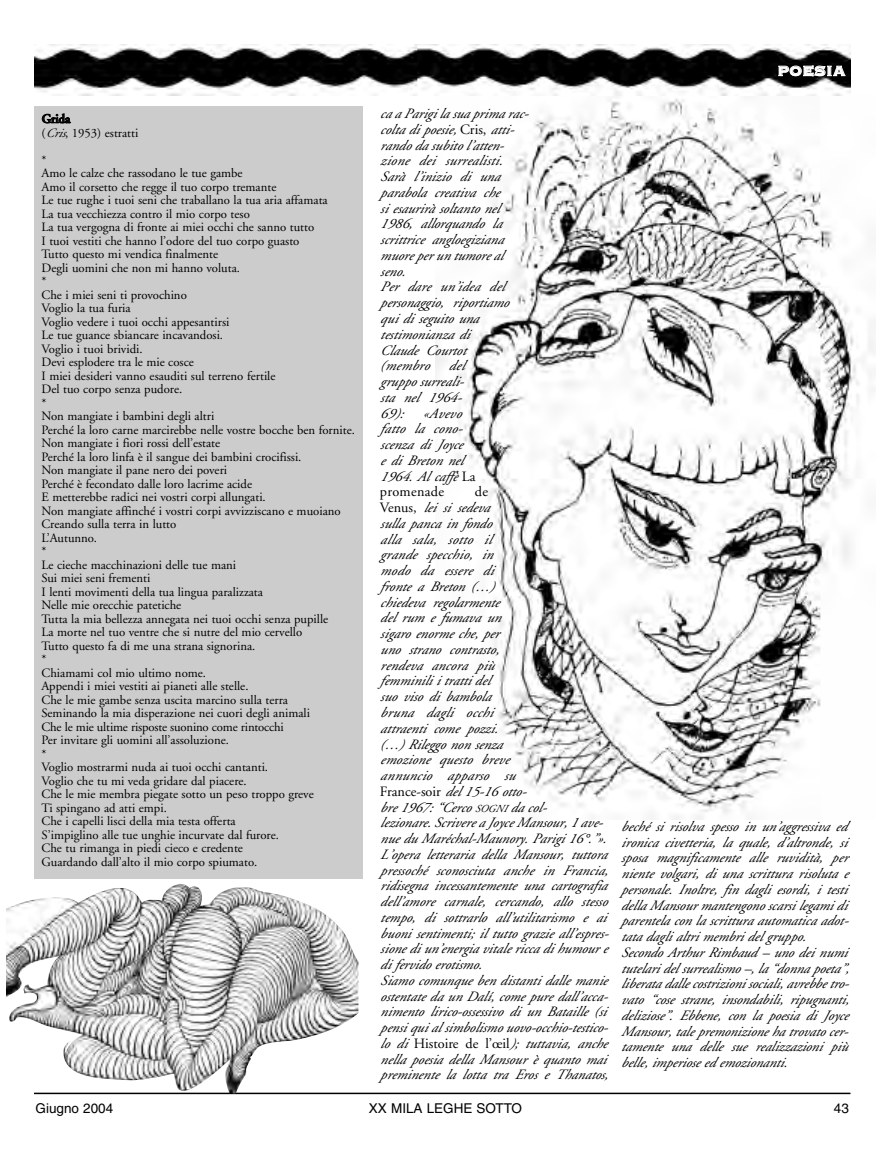
<style>
.page{position:relative;width:893px;height:1170px;background:#fff}
.page>*{position:absolute;margin:0;border:0;box-sizing:border-box;transform-origin:0 0}
.t1{font:18px "Copperplate Thirty Three BC";letter-spacing:-.005em;color:#fff}
.t2{font:italic 14.25px/15.8px "Adobe Garamond";color:#000}
.t3{font:13.5px "Helvetica";color:#000}
.t4{font:12.75px/13.5px "Adobe Garamond";color:#000}
.s1{font-weight:600}
.s2{font-style:italic}
.s3{font-style:normal}
.s4{font-size:10.65px}
</style>
<div class="page">
<img style="left:435px;top:96px;width:439px;height:723px">
<hr style="left:34px;top:1092px;width:816px;height:2px;background:#000">
<img style="left:34px;top:45px;width:816px;height:51px">
<img style="left:6px;top:884px;width:352px;height:209px">
<div style="left:34px;top:106px;width:329px;height:772px;background:#ccc"></div>
<p class="t4" style="left:42px;top:113px;width:98px"><span class="s1">Grida<br></span>(<span class="s2">Cris</span>, 1953) estratti</p>
<p class="t4" style="left:42px;top:154px;width:315px">*<br>Amo le calze che rassodano le tue gambe<br>Amo il corsetto che regge il tuo corpo tremante<br>Le tue rughe i tuoi seni che traballano la tua aria affamata<br>La tua vecchiezza contro il mio corpo teso<br>La tua vergogna di fronte ai miei occhi che sanno tutto<br>I tuoi vestiti che hanno l’odore del tuo corpo guasto<br>Tutto questo mi vendica finalmente<br>Degli uomini che non mi hanno voluta.<br>*<br>Che i miei seni ti provochino<br>Voglio la tua furia<br>Voglio vedere i tuoi occhi appesantirsi<br>Le tue guance sbiancare incavandosi.<br>Voglio i tuoi brividi.<br>Devi esplodere tra le mie cosce<br>I miei desideri vanno esauditi sul terreno fertile<br>Del tuo corpo senza pudore.<br>*<br>Non mangiate i bambini degli altri<br>Perché la loro carne marcirebbe nelle vostre bocche ben fornite.<br>Non mangiate i fiori rossi dell’estate<br>Perché la loro linfa è il sangue dei bambini crocifissi.<br>Non mangiate il pane nero dei poveri<br>Perché è fecondato dalle loro lacrime acide<br>E metterebbe radici nei vostri corpi allungati.<br>Non mangiate affinché i vostri corpi avvizziscano e muoiano Creando sulla terra in lutto<br>L’Autunno.<br>*<br>Le cieche macchinazioni delle tue mani<br>Sui miei seni frementi<br>I lenti movimenti della tua lingua paralizzata<br>Nelle mie orecchie patetiche<br>Tutta la mia bellezza annegata nei tuoi occhi senza pupille<br>La morte nel tuo ventre che si nutre del mio cervello<br>Tutto questo fa di me una strana signorina.<br>*<br>Chiamami col mio ultimo nome.<br>Appendi i miei vestiti ai pianeti alle stelle.<br>Che le mie gambe senza uscita marcino sulla terra<br>Seminando la mia disperazione nei cuori degli animali<br>Che le mie ultime risposte suonino come rintocchi<br>Per invitare gli uomini all’assoluzione.<br>*<br>Voglio mostrarmi nuda ai tuoi occhi cantanti.<br>Voglio che tu mi veda gridare dal piacere.<br>Che le mie membra piegate sotto un peso troppo greve<br>Ti spingano ad atti empi.<br>Che i capelli lisci della mia testa offerta<br>S’impiglino alle tue unghie incurvate dal furore.<br>Che tu rimanga in piedi cieco e credente<br>Guardando dall’alto il mio corpo spiumato.</p>
<p class="t3" style="left:36px;top:1103px;width:79px">Giugno 2004</p>
<p class="t1" style="left:777px;top:59px;width:70px">POESIA</p>
<p class="t2" style="left:380px;top:107px;width:152px">ca a Parigi la sua prima rac&shy;colta di poesie, <span class="s3">Cris,</span> atti&shy;rando da subito l’atten&shy;zione dei surrealisti.<br>Sarà l’inizio di una parabola creativa che<br>si esaurirà soltanto nel<br>1986, allorquando la scrittrice angloegiziana muore per un tumore al seno.<br>Per dare un’idea del personaggio, riportiamo qui di seguito una testimonianza di<br>Claude Courtot<br>(membro del<br>gruppo surreali-<br>sta nel 1964-<br>69): «Avevo<br>fatto la cono-<br>scenza di Joyce<br>e di Breton nel<br>1964. Al caffè <span class="s3">La promenade</span></p>
<p class="t2" style="left:380px;top:485px;width:232px;text-indent:95px"><span class="s3">de<br>Venus,</span> lei si sedeva<br>sulla panca in fondo<br>alla sala, sotto il<br>grande specchio, in<br>modo da essere di<br>fronte a Breton (…)<br>chiedeva regolarmente<br>del rum e fumava un<br>sigaro enorme che, per<br>uno strano contrasto,<br>rendeva ancora più<br>femminili i tratti del<br>suo viso di bambola<br>bruna dagli occhi<br>attraenti come pozzi.<br>(…) Rileggo non senza<br>emozione questo breve<br>annuncio apparso su<br><span class="s3">France-soir</span> del 15-16 otto-<br>bre 1967:“Cerco <span class="s4">SOGNI</span> da col&shy;lezionare.Scrivere a Joyce Mansour,1 ave&shy;nue du Maréchal-Maunory. Parigi 16°.”».<br>L’opera letteraria della Mansour, tuttora pressoché sconosciuta anche in Francia, ridisegna incessantemente una cartografia dell’amore carnale, cercando, allo stesso tempo, di sottrarlo all’utilitarismo e ai buoni sentimenti; il tutto grazie all’espres&shy;sione di un’energia vitale ricca di humour e di fervido erotismo.<br>Siamo comunque ben distanti dalle manie ostentate da un Dalí, come pure dall’acca&shy;nimento lirico-ossessivo di un Bataille (si pensi qui al simbolismo uovo-occhio-testico&shy;lo di <span class="s3">Histoire de l’œil</span>); tuttavia, anche nella poesia della Mansour è quanto mai preminente la lotta tra Eros e Thanatos,</p>
<p class="t2" style="left:621px;top:819px;width:232px">beché si risolva spesso in un’aggressiva ed ironica civetteria, la quale, d’altronde, si sposa magnificamente alle ruvidità, per niente volgari, di una scrittura risoluta e personale. Inoltre, fin dagli esordi, i testi della Mansour mantengono scarsi legami di parentela con la scrittura automatica adot&shy;tata dagli altri membri del gruppo.<br>Secondo Arthur Rimbaud – uno dei numi tutelari del surrealismo –,la “donna poeta”, liberata dalle costrizioni sociali,avrebbe tro&shy;vato “cose strane, insondabili, ripugnanti, deliziose”. Ebbene, con la poesia di Joyce Mansour,tale premonizione ha trovato cer&shy;tamente una delle sue realizzazioni più belle,imperiose ed emozionanti.</p>
<p class="t3" style="left:369px;top:1103px;width:155px">XX MILA LEGHE SOTTO</p>
<p class="t3" style="left:834px;top:1103px;width:17px">43</p>
</div>
